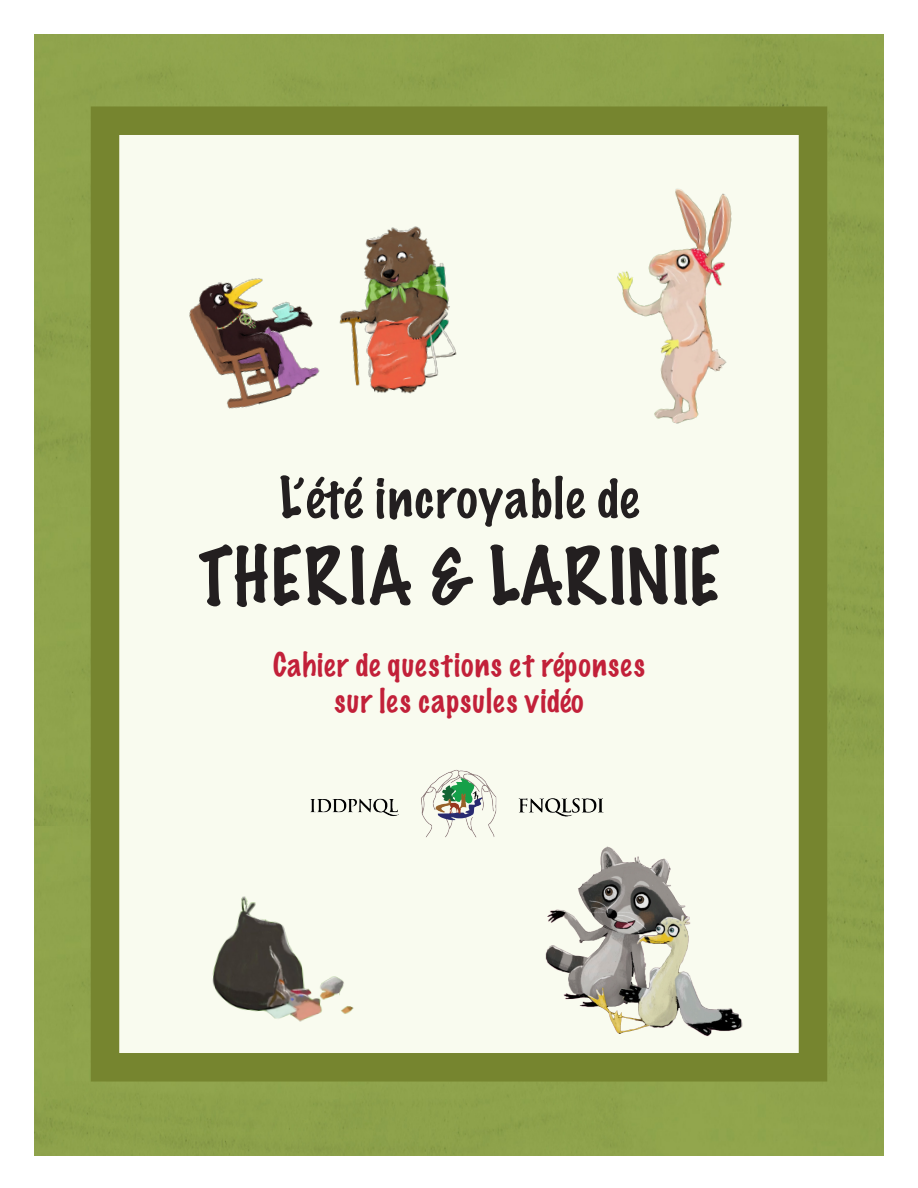
<style>
.page{position:relative;width:918px;height:1188px;background:#fff}
.page>*{position:absolute;margin:0;border:0;box-sizing:border-box;transform-origin:0 0}
.t1{font:100 72px "Marker Felt";letter-spacing:.025em;color:#231f20}
.t2{font:100 51px "Marker Felt";letter-spacing:.03em;color:#231f20}
.t3{font:100 30px/36px "Marker Felt";letter-spacing:.04em;color:#c22039;text-align:center}
</style>
<div class="page">
<div style="left:34px;top:35px;width:849px;height:791px;background:#8fa34c"></div>
<div style="left:34px;top:826px;width:849px;height:330px;background:#8ea24b"></div>
<div style="left:105px;top:121px;width:708px;height:946px;background:#f9fbef"></div>
<div style="left:91px;top:106px;width:736px;height:976px;border:28px solid #76852f"></div>
<img style="left:339px;top:226px;width:118px;height:168px">
<img style="left:189px;top:278px;width:131px;height:131px">
<img style="left:545px;top:858px;width:198px;height:178px">
<img style="left:212px;top:896px;width:142px;height:126px">
<img style="left:617px;top:188px;width:115px;height:236px">
<img style="left:310px;top:769px;width:337px;height:102px">
<p class="t2" style="left:279px;top:457px;width:361px">L’été incroyable de</p>
<p class="t1" style="left:198px;top:519px;width:523px">THERIA &amp; LARINIE</p>
<p class="t3" style="left:273px;top:646px;width:373px">Cahier de questions et réponses sur les capsules vidéo</p>
</div>
